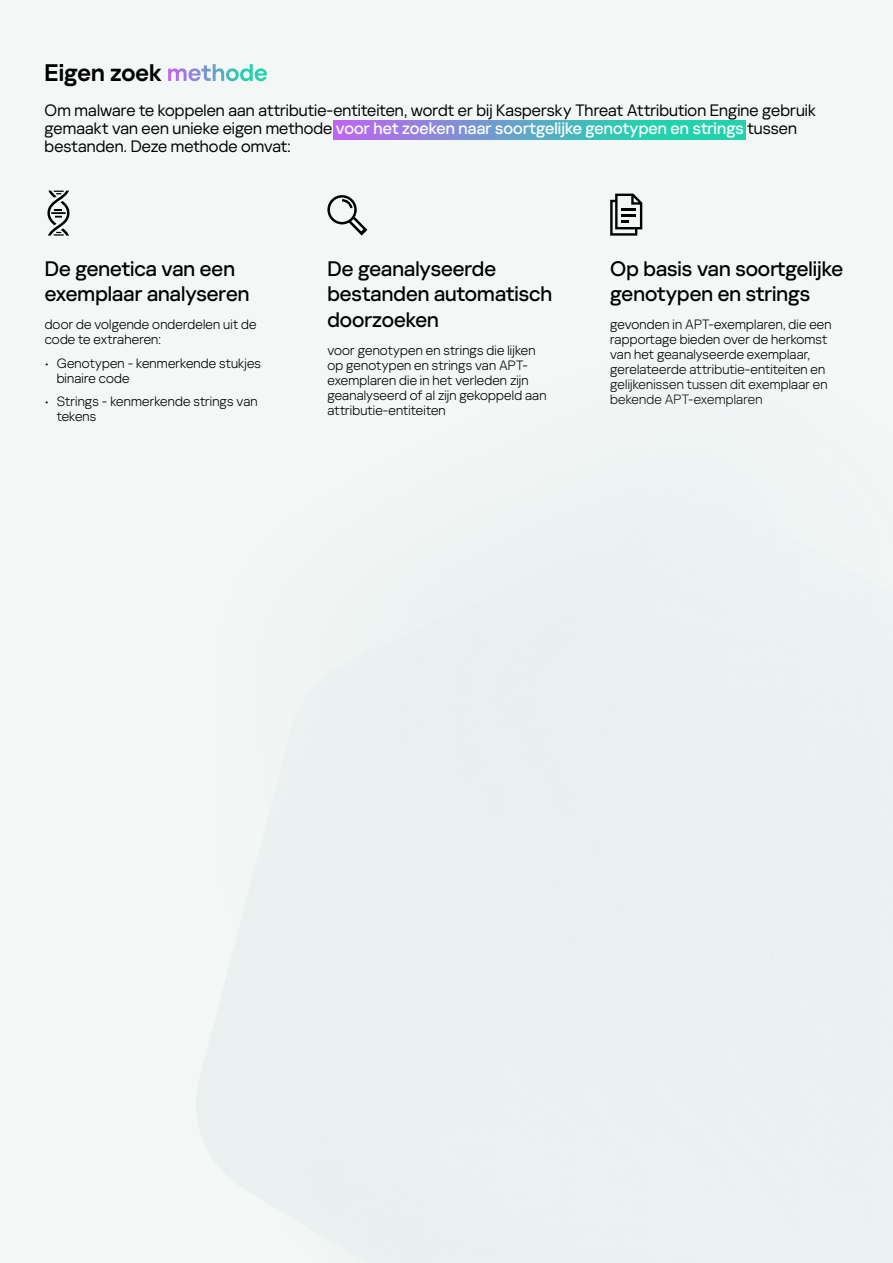
<style>
.page{position:relative;width:893px;height:1263px;background:#f3f7f6}
.page>*{position:absolute;margin:0;border:0;box-sizing:border-box;transform-origin:0 0}
.h5_v3{font:600 24px "Kaspersky Sans Display";letter-spacing:.005em;color:#000}
.h5_v2{font:500 21px/25.5px "Kaspersky Sans Display";color:#000}
.t1{font:16.5px/18px "Kaspersky Sans Display";letter-spacing:.005em;color:#000}
.Body{font:300 13.5px/15px "Kaspersky Sans Display";letter-spacing:.015em;color:#000}
.s1{color:#fff}
.s2{font-weight:500;color:#fff}
</style>
<div class="page">
<svg style="left:334px;top:120px;width:411px;height:20px;background:#5ea7c6"></svg>
<svg style="left:610px;top:194px;width:32px;height:42px"></svg>
<svg style="left:47px;top:191px;width:22px;height:45px"></svg>
<svg style="left:327px;top:195px;width:40px;height:41px"></svg>
<p class="h5_v3" style="left:45px;top:55px;width:224px">Eigen zoek <span class="s1">methode</span></p>
<p class="t1" style="left:45px;top:100px;width:773px">Om malware te koppelen aan attributie-entiteiten, wordt er bij Kaspersky Threat Attribution Engine gebruik gemaakt van een unieke eigen methode <span class="s2">voor het zoeken naar soortgelijke genotypen en strings</span> tussen bestanden. Deze methode omvat:</p>
<p class="h5_v2" style="left:45px;top:254px;width:206px">De genetica van een exemplaar analyseren</p>
<p class="Body" style="left:45px;top:316px;width:213px">door de volgende onderdelen uit de code te extraheren:</p>
<p class="Body" style="left:57px;top:355px;width:206px;text-indent:-12px">• Genotypen - kenmerkende stukjes binaire code</p>
<p class="Body" style="left:57px;top:393px;width:202px;text-indent:-12px">• Strings - kenmerkende strings van tekens</p>
<p class="h5_v2" style="left:327px;top:254px;width:226px">De geanalyseerde bestanden automatisch doorzoeken</p>
<p class="Body" style="left:327px;top:342px;width:220px">voor genotypen en strings die lijken op genotypen en strings van APT&shy;exemplaren die in het verleden zijn geanalyseerd of al zijn gekoppeld aan attributie-entiteiten</p>
<p class="h5_v2" style="left:610px;top:254px;width:234px">Op basis van soortgelijke genotypen en strings</p>
<p class="Body" style="left:610px;top:316px;width:223px">gevonden in APT-exemplaren, die een rapportage bieden over de herkomst van het geanalyseerde exemplaar, gerelateerde attributie-entiteiten en gelijkenissen tussen dit exemplaar en bekende APT-exemplaren</p>
</div>
